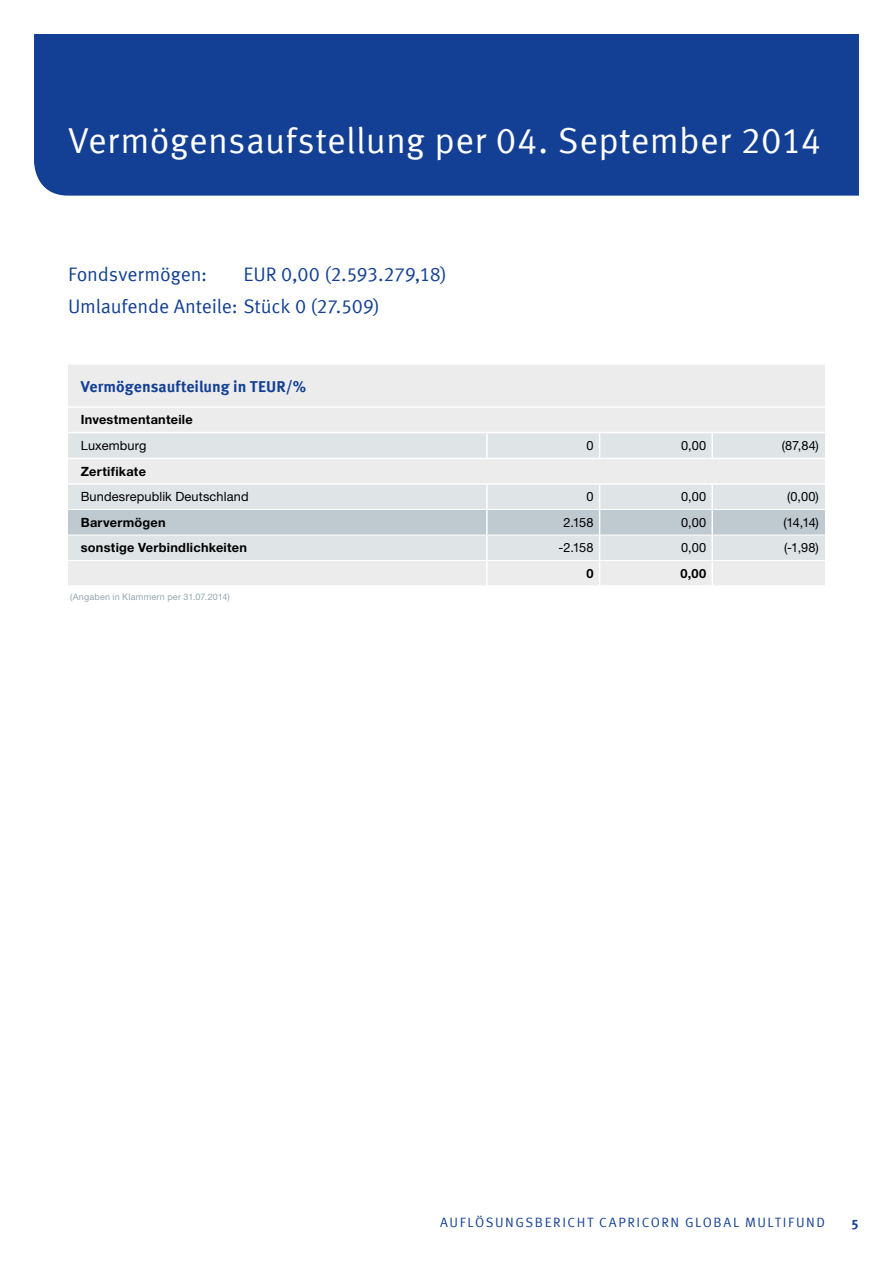
<style>
.page{position:relative;width:893px;height:1263px;background:#fff}
.page>*{position:absolute;margin:0;border:0;box-sizing:border-box;transform-origin:0 0}
.t1{font:36px "Meta Offc Pro Norm";letter-spacing:.01em;color:#fff}
.t2{font:19.5px/32px "Meta Offc Pro Norm";letter-spacing:-.01em;color:#134094}
.t3{font:700 15.75px "Meta Offc Pro";color:#134094}
.t4{font:13.5px "Meta Offc Pro Norm";letter-spacing:.115em;color:#134094}
.t5{font:700 13.5px "Meta Offc Pro";color:#134094}
.t6{font:12.75px "Helvetica Neue LTW1 G";letter-spacing:.01em;color:#000}
.t7{font:700 12.75px "Helvetica Neue LTW1 G";letter-spacing:.02em;color:#000}
.t8{font:9px "Helvetica Neue LTW1 G";letter-spacing:.025em;color:#94a5b0}
</style>
<div class="page">
<div style="left:34px;top:34px;width:825px;height:162px;background:#134094"></div>
<div style="left:68px;top:365px;width:757px;height:118px;background:#ececed"></div>
<hr style="left:68px;top:406px;width:419px;height:2px;background:#fff">
<hr style="left:487px;top:406px;width:113px;height:2px;background:#fff">
<hr style="left:600px;top:406px;width:112px;height:2px;background:#fff">
<hr style="left:712px;top:406px;width:113px;height:2px;background:#fff">
<hr style="left:68px;top:458px;width:419px;height:1px;background:#fff">
<hr style="left:487px;top:458px;width:113px;height:1px;background:#fff">
<hr style="left:712px;top:458px;width:113px;height:1px;background:#fff">
<hr style="left:68px;top:432px;width:419px;height:1px;background:#fff">
<hr style="left:487px;top:432px;width:113px;height:1px;background:#fff">
<hr style="left:712px;top:432px;width:113px;height:1px;background:#fff">
<div style="left:68px;top:433px;width:757px;height:25px;background:#dfe4e7"></div>
<svg style="left:68px;top:485px;width:757px;height:100px;background:#dbe0e3"></svg>
<hr style="left:600px;top:432px;width:112px;height:1px;background:#fff">
<hr style="left:600px;top:458px;width:112px;height:1px;background:#fff">
<hr style="left:711px;top:433px;width:2px;height:25px;background:#fff">
<hr style="left:711px;top:485px;width:2px;height:24px;background:#fff">
<hr style="left:711px;top:509px;width:2px;height:26px;background:#fff">
<hr style="left:711px;top:535px;width:2px;height:25px;background:#fff">
<hr style="left:711px;top:560px;width:2px;height:25px;background:#fff">
<h1 class="t1" style="left:68px;top:113px;width:755px">Vermögensaufstellung per 04. September 2014</h1>
<h2 class="t2" style="left:68px;top:257px;width:380px;text-indent:176px">EUR 0,00 (2.593.279,18)<br>Umlaufende Anteile: Stück 0 (27.509)</h2>
<h2 class="t2" style="left:68px;top:257px;width:141px">Fondsvermögen:</h2>
<p class="t3" style="left:81px;top:374px;width:227px">Vermögensaufteilung in TEUR/%</p>
<p class="t7" style="left:81px;top:412px;width:113px">Investmentanteile</p>
<p class="t6" style="left:81px;top:438px;width:67px">Luxemburg</p>
<p class="t6" style="left:586px;top:438px;width:9px">0</p>
<p class="t6" style="left:681px;top:438px;width:27px">0,00</p>
<p class="t6" style="left:782px;top:438px;width:39px">(87,84)</p>
<p class="t7" style="left:81px;top:463px;width:67px">Zertifikate</p>
<p class="t6" style="left:81px;top:489px;width:169px">Bundesrepublik Deutschland</p>
<p class="t6" style="left:586px;top:489px;width:9px">0</p>
<p class="t6" style="left:681px;top:489px;width:27px">0,00</p>
<p class="t6" style="left:787px;top:489px;width:33px">(0,00)</p>
<p class="t7" style="left:81px;top:514px;width:86px">Barvermögen</p>
<p class="t6" style="left:563px;top:514px;width:32px">2.158</p>
<p class="t6" style="left:681px;top:514px;width:27px">0,00</p>
<p class="t6" style="left:783px;top:514px;width:37px">(14,14)</p>
<p class="t7" style="left:81px;top:540px;width:168px">sonstige Verbindlichkeiten</p>
<p class="t6" style="left:559px;top:540px;width:36px">-2.158</p>
<p class="t6" style="left:681px;top:540px;width:27px">0,00</p>
<p class="t6" style="left:784px;top:540px;width:36px">(-1,98)</p>
<p class="t7" style="left:586px;top:565px;width:9px">0</p>
<p class="t7" style="left:680px;top:565px;width:27px">0,00</p>
<p class="t8" style="left:70px;top:591px;width:161px">(Angaben in Klammern per 31.07.2014)</p>
<p class="t4" style="left:440px;top:1211px;width:197px">AUFLÖSUNGSBERICHT Capricorn</p>
<p class="t4" style="left:685px;top:1211px;width:20px">Global</p>
<p class="t4" style="left:745px;top:1211px;width:22px">Multifun</p>
<p class="t4" style="left:816px;top:1211px;width:10px">d</p>
<p class="t5" style="left:851px;top:1214px;width:9px">5</p>
</div>
